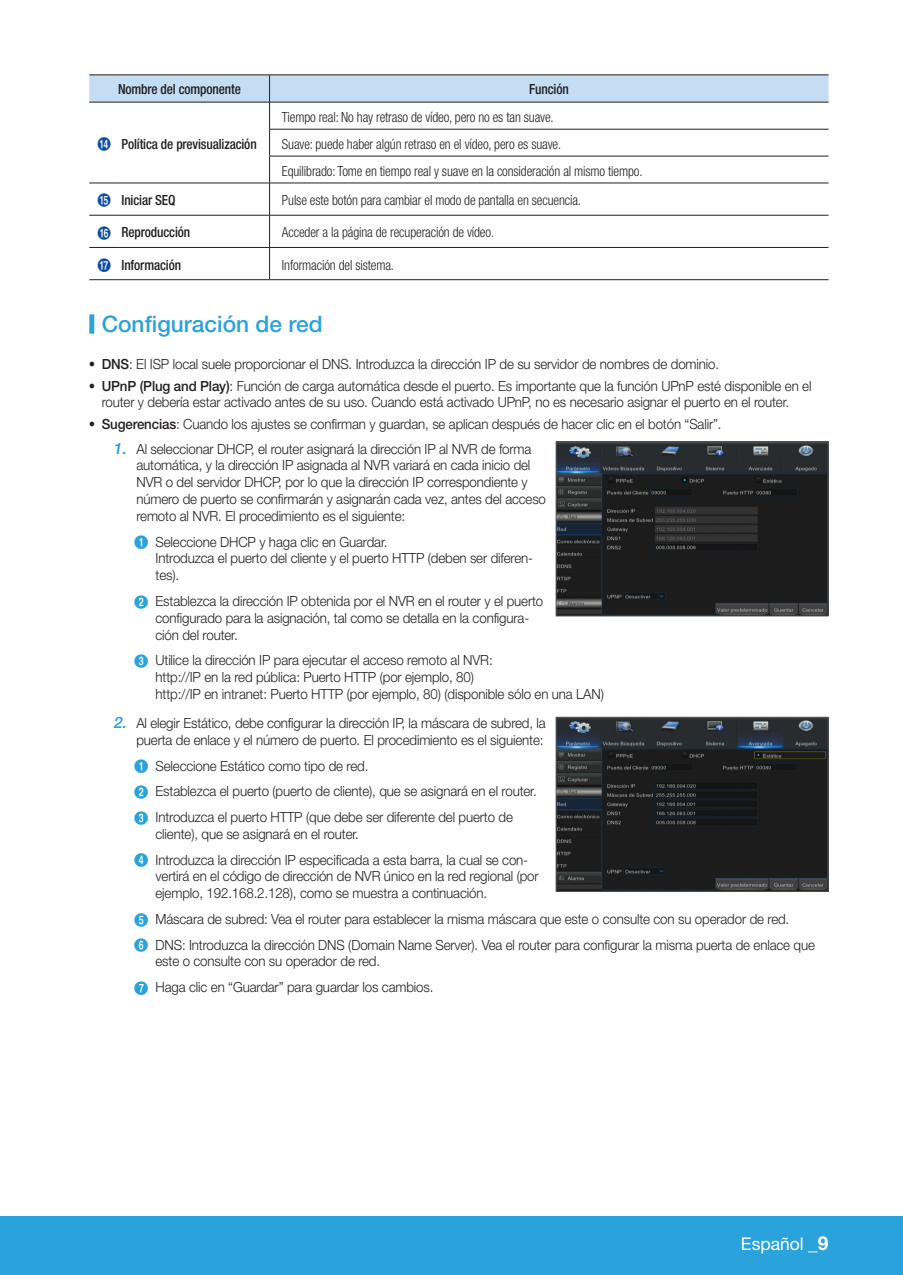
<style>
.page{position:relative;width:903px;height:1275px;background:#fff}
.page>*{position:absolute;margin:0;border:0;box-sizing:border-box;transform-origin:0 0}
.t1{font:500 22.75px "Helvetica Neue cp";color:#2aa2db}
.t2{font:17.5px "Helvetica Neue cp";color:#fff}
.t3{font:300 14px/16.8px "Helvetica Neue cp";letter-spacing:-.01em;color:#231f20;scale:.95 1}
.t4{font:300 condensed 14px/26.9px "Helvetica Neue cp";letter-spacing:-.01em;color:#231f20;scale:.95 1}
.t5{font:500 condensed 14px "Helvetica Neue cp";letter-spacing:-.01em;color:#231f20;scale:.95 1}
.s1{font-family:"Numberblackfilled";font-weight:400;font-stretch:normal;color:#0d4da1}
.s2{font-family:"SI Icon HR755";font-weight:400}
.s3{font-weight:500}
.s4{font-weight:500;font-style:italic;font-size:15.75px;color:#2aa2db}
.s5{font-family:"Numberblackfilled";font-weight:400;color:#2aa2db}
.s6{font-weight:700;font-size:19.25px}
</style>
<div class="page">
<div style="left:0;top:1216px;width:903px;height:59px;background:#2aa2db"></div>
<div style="left:89px;top:314px;width:5px;height:20px;background:#2aa2db"></div>
<hr style="left:89px;top:74px;width:30px;height:1px;background:#231f20">
<hr style="left:119px;top:74px;width:151px;height:1px;background:#231f20">
<hr style="left:270px;top:74px;width:558px;height:1px;background:#231f20">
<hr style="left:89px;top:183px;width:30px;height:1px;background:#231f20">
<hr style="left:119px;top:183px;width:151px;height:1px;background:#231f20">
<hr style="left:270px;top:183px;width:558px;height:1px;background:#231f20">
<hr style="left:89px;top:215px;width:30px;height:1px;background:#231f20">
<hr style="left:119px;top:215px;width:151px;height:1px;background:#231f20">
<hr style="left:270px;top:215px;width:558px;height:1px;background:#231f20">
<hr style="left:89px;top:247px;width:30px;height:1px;background:#231f20">
<hr style="left:119px;top:247px;width:151px;height:1px;background:#231f20">
<hr style="left:270px;top:247px;width:558px;height:1px;background:#231f20">
<hr style="left:89px;top:279px;width:30px;height:1px;background:#231f20">
<hr style="left:119px;top:279px;width:151px;height:1px;background:#231f20">
<hr style="left:270px;top:279px;width:558px;height:1px;background:#231f20">
<svg style="left:89px;top:75px;width:739px;height:108px"></svg>
<hr style="left:269px;top:183px;width:1px;height:32px;background:#231f20">
<hr style="left:269px;top:215px;width:1px;height:32px;background:#231f20">
<hr style="left:269px;top:248px;width:1px;height:31px;background:#231f20">
<img style="left:558px;top:443px;width:268px;height:171px">
<div style="left:556px;top:441px;width:272px;height:175px;border:1px solid #57585a"></div>
<img style="left:558px;top:719px;width:268px;height:171px">
<div style="left:556px;top:717px;width:272px;height:175px;border:1px solid #57585a"></div>
<p class="t5" style="left:118px;top:81px;width:131px">Nombre del componente</p>
<p class="t5" style="left:529px;top:81px;width:43px">Función</p>
<p class="t5" style="left:97px;top:136px;width:169px"><span class="s1">$</span> Política de previsualización</p>
<p class="t4" style="left:282px;top:103px;width:381px">Tiempo real: No hay retraso de vídeo, pero no es tan suave.<br>Suave: puede haber algún retraso en el vídeo, pero es suave.<br>Equilibrado: Tome en tiempo real y suave en la consideración al mismo tiempo.</p>
<p class="t5" style="left:97px;top:192px;width:84px"><span class="s1">%</span> Iniciar SEQ</p>
<p class="t4" style="left:282px;top:187px;width:316px">Pulse este botón para cambiar el modo de pantalla en secuencia.</p>
<p class="t5" style="left:97px;top:224px;width:100px"><span class="s1">^</span> Reproducción</p>
<p class="t4" style="left:282px;top:219px;width:225px">Acceder a la página de recuperación de vídeo.</p>
<p class="t5" style="left:97px;top:257px;width:90px"><span class="s1">&amp;</span> Información</p>
<p class="t4" style="left:282px;top:251px;width:120px">Información del sistema.</p>
<h1 class="t1" style="left:102px;top:311px;width:222px">Configuración de red</h1>
<p class="t3" style="left:89px;top:356px;width:664px"><span class="s2">•</span> <span class="s3">DNS</span>: El ISP local suele proporcionar el DNS. Introduzca la dirección IP de su servidor de nombres de dominio.</p>
<p class="t3" style="left:102px;top:377px;width:749px;text-indent:-12px"><span class="s2">•</span> <span class="s3">UPnP (Plug and Play)</span>: Función de carga automática desde el puerto. Es importante que la función UPnP esté disponible en el router y debería estar activado antes de su uso. Cuando está activado UPnP, no es necesario asignar el puerto en el router.</p>
<p class="t3" style="left:89px;top:416px;width:667px"><span class="s2">•</span> <span class="s3">Sugerencias</span>: Cuando los ajustes se confirman y guardan, se aplican después de hacer clic en el botón “Salir”.</p>
<p class="t3" style="left:136px;top:440px;width:433px;text-indent:-23px"><span class="s4">1.</span> Al seleccionar DHCP, el router asignará la dirección IP al NVR de forma automática, y la dirección IP asignada al NVR variará en cada inicio del NVR o del servidor DHCP, por lo que la dirección IP correspondiente y número de puerto se confirmarán y asignarán cada vez, antes del acceso remoto al NVR. El procedimiento es el siguiente:</p>
<p class="t3" style="left:156px;top:533px;width:399px;text-indent:-22px"><span class="s5">1</span> Seleccione DHCP y haga clic en Guardar.<br>Introduzca el puerto del cliente y el puerto HTTP (deben ser diferen&shy;tes).</p>
<p class="t3" style="left:156px;top:593px;width:410px;text-indent:-22px"><span class="s5">2</span> Establezca la dirección IP obtenida por el NVR en el router y el puerto configurado para la asignación, tal como se detalla en la configura&shy;ción del router.</p>
<p class="t3" style="left:156px;top:652px;width:473px;text-indent:-22px"><span class="s5">3</span> Utilice la dirección IP para ejecutar el acceso remoto al NVR:<br>http://IP en la red pública: Puerto HTTP (por ejemplo, 80)<br>http://IP en intranet: Puerto HTTP (por ejemplo, 80) (disponible sólo en una LAN)</p>
<p class="t3" style="left:113px;top:715px;width:457px;text-align:right"><span class="s4">2.</span> Al elegir Estático, debe configurar la dirección IP, la máscara de subred, la puerta de enlace y el número de puerto. El procedimiento es el siguiente:</p>
<p class="t3" style="left:134px;top:753px;width:426px;line-height:25.7px"><span class="s5">1</span> Seleccione Estático como tipo de red.<br><span class="s5">2</span> Establezca el puerto (puerto de cliente), que se asignará en el router.<br><span class="s5">3</span> Introduzca el puerto HTTP (que debe ser diferente del puerto de</p>
<p class="t3" style="left:134px;top:821px;width:416px;line-height:25.7px;text-indent:22px">cliente), que se asignará en el router.<br><span class="s5">4</span> Introduzca la dirección IP especificada a esta barra, la cual se con-</p>
<p class="t3" style="left:156px;top:868px;width:405px">vertirá en el código de dirección de NVR único en la red regional (por ejemplo, 192.168.2.128), como se muestra a continuación.</p>
<p class="t3" style="left:134px;top:906px;width:718px;line-height:25.7px"><span class="s5">5</span> Máscara de subred: Vea el router para establecer la misma máscara que este o consulte con su operador de red.<br><span class="s5">6</span> DNS: Introduzca la dirección DNS (Domain Name Server). Vea el router para configurar la misma puerta de enlace que</p>
<p class="t3" style="left:134px;top:949px;width:317px;line-height:25.7px;text-indent:22px">este o consulte con su operador de red.<br><span class="s5">7</span> Haga clic en “Guardar” para guardar los cambios.</p>
<p class="t2" style="left:741px;top:1234px;width:89px">Español <span class="s6">_9</span></p>
</div>
